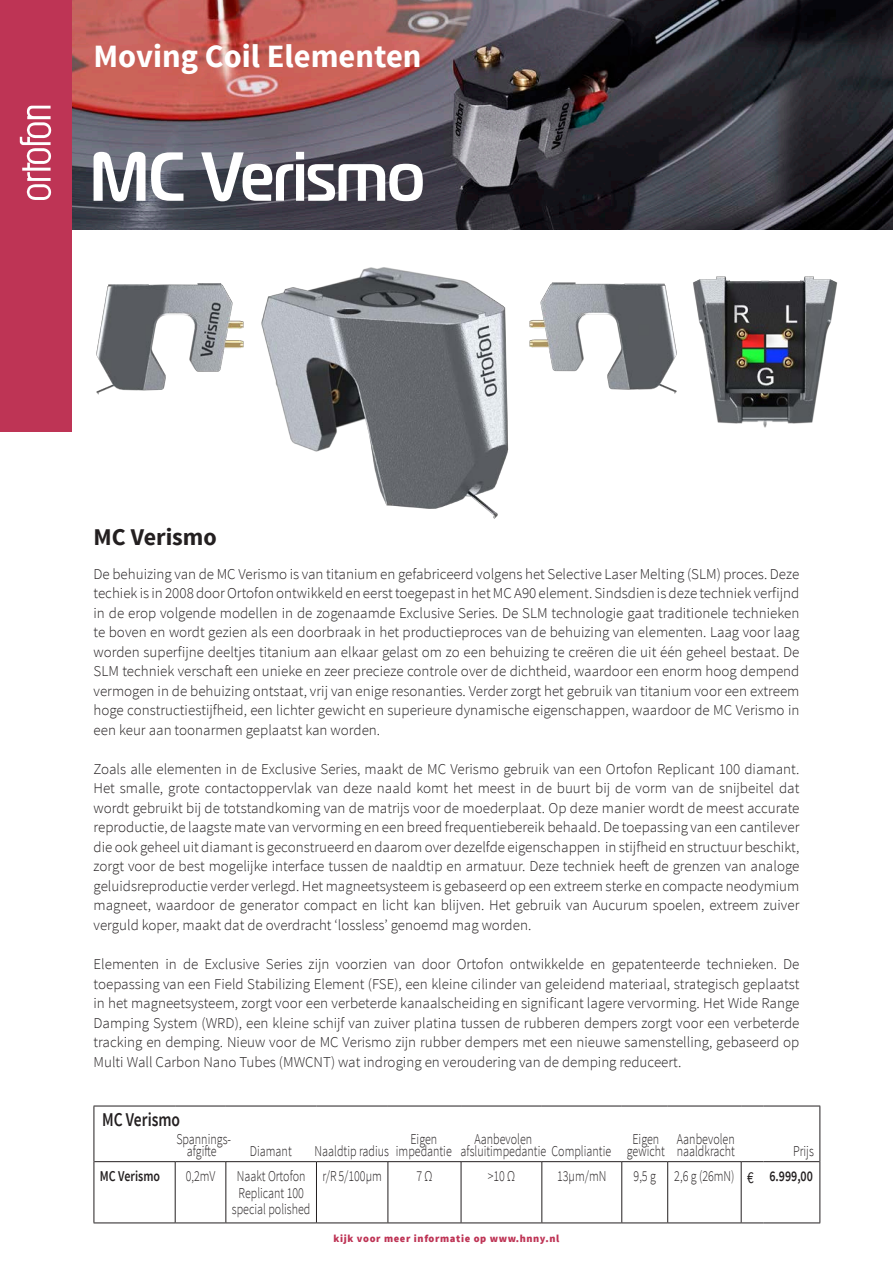
<style>
.page{position:relative;width:893px;height:1263px;background:#fff}
.page>*{position:absolute;margin:0;border:0;box-sizing:border-box;transform-origin:0 0}
.t1{font:700 32.55px "Source Sans Pro";color:#fff}
.t2{font:700 24px "Source Sans Pro";color:#231f20}
.t3{font:600 19.5px "Source Sans Pro";color:#231f20;scale:.8 1}
.t4{font:16.5px "Source Sans Pro";color:#231f20;scale:.8 1}
.t5{font:300 15px/19.5px "Source Sans Pro";color:#231f20;text-align:justify}
.t6{font:300 15px "Source Sans Pro";color:#231f20;scale:.8 1}
.t7{font:600 15px "Source Sans Pro";color:#231f20;scale:.8 1}
.t8{font:900 10.5px "Source Sans Pro";letter-spacing:.06em;color:#be3455}
</style>
<div class="page">
<img style="left:71px;top:0;width:822px;height:230px">
<div style="left:0;top:0;width:71px;height:432px;background:#be3455"></div>
<img style="left:96px;top:283px;width:135px;height:112px">
<img style="left:693px;top:276px;width:145px;height:152px">
<img style="left:231px;top:226px;width:327px;height:293px">
<img style="left:523px;top:255px;width:154px;height:163px">
<svg style="left:94px;top:152px;width:89px;height:49px"></svg>
<svg style="left:201px;top:152px;width:222px;height:49px"></svg>
<svg style="left:20px;top:106px;width:32px;height:94px"></svg>
<hr style="left:94px;top:1106px;width:81px;height:1px;background:#231f20">
<hr style="left:94px;top:1106px;width:1px;height:56px;background:#231f20">
<hr style="left:175px;top:1106px;width:51px;height:1px;background:#231f20">
<hr style="left:226px;top:1106px;width:90px;height:1px;background:#231f20">
<hr style="left:316px;top:1106px;width:72px;height:1px;background:#231f20">
<hr style="left:388px;top:1106px;width:73px;height:1px;background:#231f20">
<hr style="left:461px;top:1106px;width:81px;height:1px;background:#231f20">
<hr style="left:542px;top:1106px;width:80px;height:1px;background:#231f20">
<hr style="left:622px;top:1106px;width:46px;height:1px;background:#231f20">
<hr style="left:668px;top:1106px;width:73px;height:1px;background:#231f20">
<svg style="left:741px;top:1106px;width:22px;height:1px"></svg>
<hr style="left:763px;top:1106px;width:57px;height:1px;background:#231f20">
<hr style="left:819px;top:1106px;width:1px;height:56px;background:#231f20">
<hr style="left:741px;top:1162px;width:1px;height:60px;background:#231f20">
<hr style="left:94px;top:1161px;width:81px;height:1px;background:#231f20">
<hr style="left:175px;top:1161px;width:51px;height:1px;background:#231f20">
<hr style="left:226px;top:1161px;width:90px;height:1px;background:#231f20">
<hr style="left:316px;top:1161px;width:72px;height:1px;background:#231f20">
<hr style="left:388px;top:1161px;width:73px;height:1px;background:#231f20">
<hr style="left:461px;top:1161px;width:81px;height:1px;background:#231f20">
<hr style="left:542px;top:1161px;width:80px;height:1px;background:#231f20">
<hr style="left:622px;top:1161px;width:46px;height:1px;background:#231f20">
<hr style="left:668px;top:1161px;width:73px;height:1px;background:#231f20">
<svg style="left:741px;top:1161px;width:22px;height:1px"></svg>
<hr style="left:763px;top:1161px;width:56px;height:1px;background:#231f20">
<hr style="left:819px;top:1162px;width:1px;height:60px;background:#231f20">
<svg style="left:741px;top:1222px;width:22px;height:1px"></svg>
<hr style="left:763px;top:1222px;width:57px;height:1px;background:#231f20">
<hr style="left:94px;top:1162px;width:1px;height:60px;background:#231f20">
<hr style="left:94px;top:1222px;width:81px;height:1px;background:#231f20">
<hr style="left:175px;top:1222px;width:51px;height:1px;background:#231f20">
<hr style="left:226px;top:1222px;width:90px;height:1px;background:#231f20">
<hr style="left:316px;top:1222px;width:72px;height:1px;background:#231f20">
<hr style="left:388px;top:1222px;width:73px;height:1px;background:#231f20">
<hr style="left:461px;top:1222px;width:81px;height:1px;background:#231f20">
<hr style="left:542px;top:1222px;width:80px;height:1px;background:#231f20">
<hr style="left:622px;top:1222px;width:46px;height:1px;background:#231f20">
<hr style="left:668px;top:1222px;width:73px;height:1px;background:#231f20">
<hr style="left:175px;top:1162px;width:1px;height:60px;background:#231f20">
<hr style="left:226px;top:1162px;width:1px;height:60px;background:#231f20">
<hr style="left:316px;top:1162px;width:1px;height:60px;background:#231f20">
<hr style="left:388px;top:1162px;width:1px;height:60px;background:#231f20">
<hr style="left:461px;top:1162px;width:1px;height:60px;background:#231f20">
<hr style="left:542px;top:1162px;width:1px;height:60px;background:#231f20">
<hr style="left:621px;top:1162px;width:1px;height:60px;background:#231f20">
<hr style="left:667px;top:1162px;width:1px;height:60px;background:#231f20">
<p class="t1" style="left:94px;top:35px;width:330px">Moving Coil Elementen</p>
<p class="t2" style="left:94px;top:522px;width:125px">MC Verismo</p>
<p class="t5" style="left:94px;top:564px;width:707px">De behuizing van de MC Verismo is van titanium en gefabriceerd volgens het Selective Laser Melting (SLM) proces. Deze techiek is in 2008 door Ortofon ontwikkeld en eerst toegepast in het MC A90 element. Sindsdien is deze techniek verfijnd in de erop volgende modellen in de zogenaamde Exclusive Series. De SLM technologie gaat traditionele technieken te boven en wordt gezien als een doorbraak in het productieproces van de behuizing van elementen. Laag voor laag worden superfijne deeltjes titanium aan elkaar gelast om zo een behuizing te creëren die uit één geheel bestaat. De SLM techniek verschaft een unieke en zeer precieze controle over de dichtheid, waardoor een enorm hoog dempend vermogen in de behuizing ontstaat, vrij van enige resonanties. Verder zorgt het gebruik van titanium voor een extreem hoge constructiestijfheid, een lichter gewicht en superieure dynamische eigenschappen, waardoor de MC Verismo in een keur aan toonarmen geplaatst kan worden.</p>
<p class="t5" style="left:94px;top:759px;width:707px">Zoals alle elementen in de Exclusive Series, maakt de MC Verismo gebruik van een Ortofon Replicant 100 diamant.<br>Het smalle, grote contactoppervlak van deze naald komt het meest in de buurt bij de vorm van de snijbeitel dat wordt gebruikt bij de totstandkoming van de matrijs voor de moederplaat. Op deze manier wordt de meest accurate reproductie, de laagste mate van vervorming en een breed frequentiebereik behaald. De toepassing van een cantilever die ook geheel uit diamant is geconstrueerd en daarom over dezelfde eigenschappen in stijfheid en structuur beschikt, zorgt voor de best mogelijke interface tussen de naaldtip en armatuur. Deze techniek heeft de grenzen van analoge geluidsreproductie verder verlegd. Het magneetsysteem is gebaseerd op een extreem sterke en compacte neodymium magneet, waardoor de generator compact en licht kan blijven. Het gebruik van Aucurum spoelen, extreem zuiver verguld koper, maakt dat de overdracht ‘lossless’ genoemd mag worden.</p>
<p class="t5" style="left:94px;top:954px;width:707px">Elementen in de Exclusive Series zijn voorzien van door Ortofon ontwikkelde en gepatenteerde technieken. De toepassing van een Field Stabilizing Element (FSE), een kleine cilinder van geleidend materiaal, strategisch geplaatst in het magneetsysteem, zorgt voor een verbeterde kanaalscheiding en significant lagere vervorming. Het Wide Range Damping System (WRD), een kleine schijf van zuiver platina tussen de rubberen dempers zorgt voor een verbeterde tracking en demping. Nieuw voor de MC Verismo zijn rubber dempers met een nieuwe samenstelling, gebaseerd op Multi Wall Carbon Nano Tubes (MWCNT) wat indroging en veroudering van de demping reduceert.</p>
<p class="t3" style="left:102px;top:1107px;width:99px">MC Verismo</p>
<p class="t6" style="left:176px;top:1130px;width:70px">Spannings-</p>
<p class="t6" style="left:410px;top:1130px;width:35px">Eigen</p>
<p class="t6" style="left:474px;top:1130px;width:74px">Aanbevolen</p>
<p class="t6" style="left:632px;top:1130px;width:129px">Eigen Aanbevolen</p>
<p class="t6" style="left:187px;top:1142px;width:39px">afgifte</p>
<p class="t6" style="left:250px;top:1142px;width:54px">Diamant</p>
<p class="t6" style="left:315px;top:1142px;width:527px">Naaldtip radius impedantie afsluitimpedantie Compliantie gewicht naaldkracht</p>
<p class="t6" style="left:793px;top:1142px;width:28px">Prijs</p>
<p class="t7" style="left:100px;top:1167px;width:77px">MC Verismo</p>
<p class="t6" style="left:186px;top:1167px;width:39px">0,2mV</p>
<p class="t6" style="left:237px;top:1167px;width:87px">Naakt Ortofon</p>
<p class="t6" style="left:238px;top:1184px;width:83px">Replicant 100</p>
<p class="t6" style="left:232px;top:1200px;width:100px">special polished</p>
<p class="t6" style="left:322px;top:1167px;width:76px">r/R 5/100µm</p>
<p class="t6" style="left:416px;top:1167px;width:22px">7 Ω</p>
<p class="t6" style="left:488px;top:1167px;width:36px">&gt;10 Ω</p>
<p class="t6" style="left:557px;top:1167px;width:63px">13µm/mN</p>
<p class="t6" style="left:634px;top:1167px;width:29px">9,5 g</p>
<p class="t6" style="left:674px;top:1167px;width:77px">2,6 g (26mN)</p>
<p class="t4" style="left:747px;top:1167px;width:10px">€</p>
<p class="t7" style="left:769px;top:1167px;width:56px">6.999,00</p>
<p class="t8" style="left:334px;top:1232px;width:227px">kijk voor meer informatie op www.hnny.nl</p>
</div>
